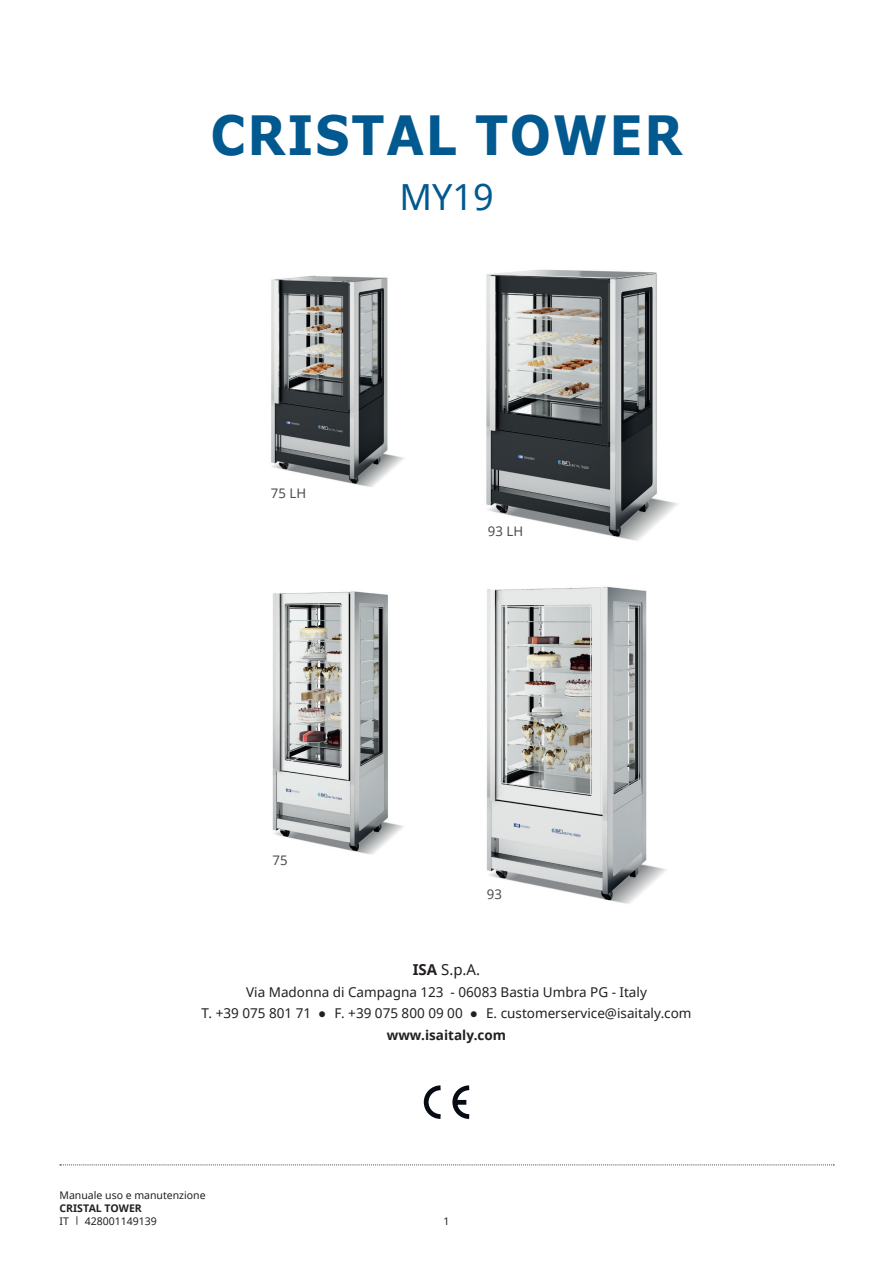
<style>
.page{position:relative;width:893px;height:1263px;background:#fff}
.page>*{position:absolute;margin:0;border:0;box-sizing:border-box;transform-origin:0 0}
.t1{font:700 54px "Verdana";letter-spacing:.035em;color:#015990;scale:.9 1}
.t2{font:36px "Noto Sans";color:#015990}
.t3{font:15px "Noto Sans";color:#231f20}
.t4{font:13.5px/21.6px "Noto Sans";color:#231f20;text-align:center}
.t5{font:13.2px "Noto Sans";color:#4b4c4d}
.t6{font:10.5px "Noto Sans";color:#231f20}
.t7{font:700 10.5px "Noto Sans";color:#231f20}
.s1{font-weight:700}
.s2{font-family:"Verdana"}
</style>
<div class="page">
<svg style="left:60px;top:1164px;width:774px;height:1px"></svg>
<svg style="left:76px;top:1216px;width:2px;height:9px"></svg>
<svg style="left:423px;top:1085px;width:47px;height:34px"></svg>
<img style="left:271px;top:275px;width:133px;height:212px">
<img style="left:486px;top:269px;width:192px;height:272px">
<img style="left:487px;top:586px;width:180px;height:318px">
<img style="left:272px;top:591px;width:132px;height:264px">
<h1 class="t1" style="left:210px;top:97px;width:526px">CRISTAL TOWER</h1>
<h2 class="t2" style="left:399px;top:172px;width:96px">MY19</h2>
<p class="t5" style="left:271px;top:484px;width:37px">75 LH</p>
<p class="t5" style="left:272px;top:851px;width:17px">75</p>
<p class="t5" style="left:488px;top:522px;width:37px">93 LH</p>
<p class="t5" style="left:487px;top:885px;width:17px">93</p>
<p class="t3" style="left:413px;top:959px;width:69px"><span class="s1">ISA</span> S.p.A.</p>
<p class="t4" style="left:201px;top:980px;width:492px">Via Madonna di Campagna 123 - 06083 Bastia Umbra PG - Italy<br>T. +39 075 801 71 <span class="s2">●</span> F. +39 075 800 09 00 <span class="s2">●</span> E. customerservice@isaitaly.com <span class="s1">www.isaitaly.com</span></p>
<p class="t6" style="left:60px;top:1188px;width:148px">Manuale uso e manutenzione</p>
<p class="t7" style="left:60px;top:1201px;width:84px">CRISTAL TOWER</p>
<p class="t6" style="left:60px;top:1214px;width:11px">IT</p>
<p class="t6" style="left:85px;top:1214px;width:74px">428001149139</p>
<p class="t6" style="left:443px;top:1214px;width:8px">1</p>
</div>
